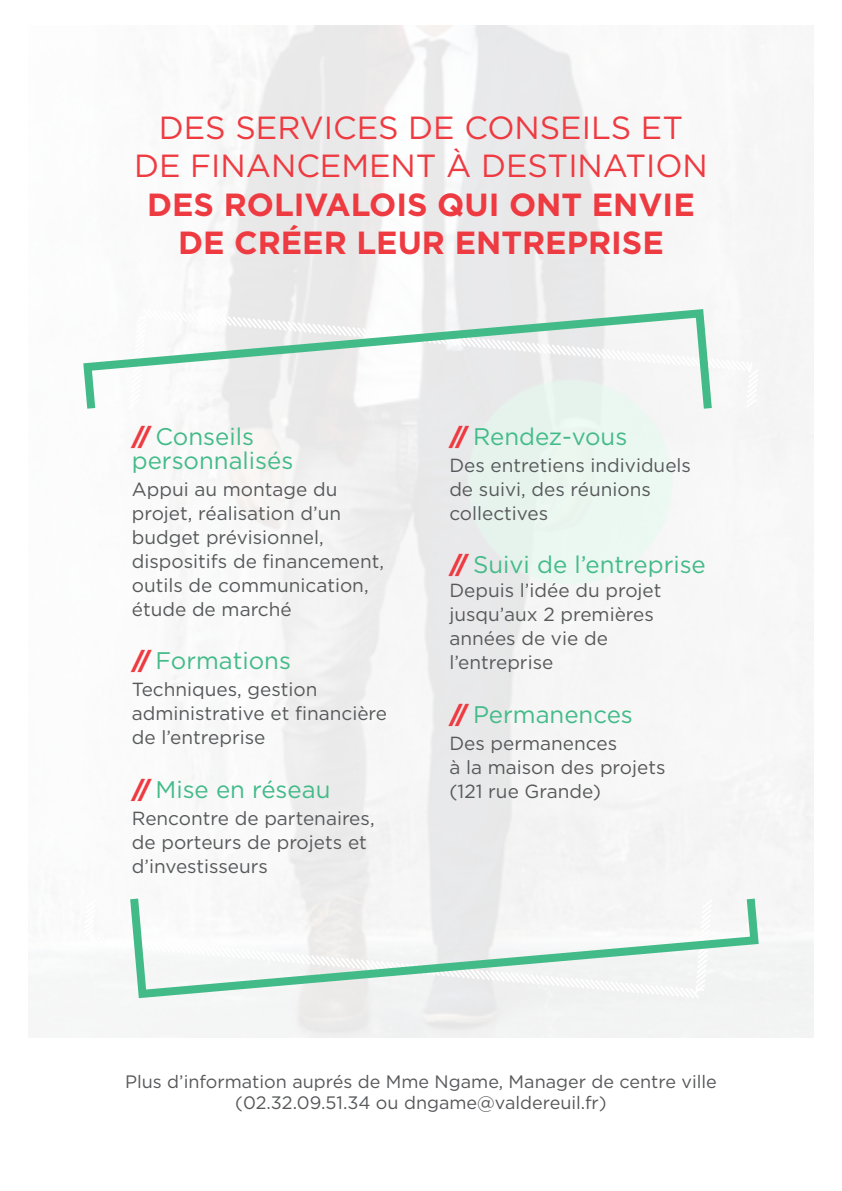
<style>
.page{position:relative;width:842px;height:1191px;background:#fff}
.page>*{position:absolute;margin:0;border:0;box-sizing:border-box;transform-origin:0 0}
.t1{font:32px/38.4px "Gotham";color:#ee3a41;text-align:center}
.t2{font:700 32px/38.4px "Gotham";color:#ee3a41;text-align:center}
.t3{font:24px/24px "Gotham";color:#43bb89}
.t4{font:19px/24px "Gotham";color:#57585a}
.t5{font:18px/21.6px "Gotham";color:#57585a;text-align:center}
.s1{font-weight:900;color:#ee3a41}
</style>
<div class="page">
<svg style="left:79px;top:305px;width:684px;height:697px"></svg>
<h1 class="t1" style="left:134px;top:108px;width:575px">DES SERVICES DE CONSEILS ET<br>DE FINANCEMENT À DESTINATION</h1>
<h1 class="t2" style="left:147px;top:185px;width:549px">DES ROLIVALOIS QUI ONT ENVIE<br>DE CRÉER LEUR ENTREPRISE</h1>
<p class="t3" style="left:132px;top:424px;width:163px"><span class="s1">//</span> Conseils personnalisés</p>
<p class="t4" style="left:132px;top:476px;width:254px">Appui au montage du projet, réalisation d’un budget prévisionnel, dispositifs de financement, outils de communication, étude de marché</p>
<p class="t3" style="left:132px;top:648px;width:161px"><span class="s1">//</span> Formations</p>
<p class="t4" style="left:132px;top:677px;width:257px">Techniques, gestion administrative et financière de l’entreprise</p>
<p class="t3" style="left:132px;top:777px;width:200px"><span class="s1">//</span> Mise en réseau</p>
<p class="t4" style="left:132px;top:805px;width:244px">Rencontre de partenaires, de porteurs de projets et d’investisseurs</p>
<p class="t3" style="left:449px;top:424px;width:179px"><span class="s1">//</span> Rendez-vous</p>
<p class="t4" style="left:449px;top:452px;width:243px">Des entretiens individuels de suivi, des réunions collectives</p>
<p class="t3" style="left:449px;top:552px;width:258px"><span class="s1">//</span> Suivi de l’entreprise</p>
<p class="t4" style="left:449px;top:578px;width:214px">Depuis l’idée du projet jusqu’aux 2 premières années de vie de l’entreprise</p>
<p class="t3" style="left:449px;top:702px;width:185px"><span class="s1">//</span> Permanences</p>
<p class="t4" style="left:449px;top:731px;width:218px">Des permanences<br>à la maison des projets (121 rue Grande)</p>
<p class="t5" style="left:125px;top:1070px;width:593px">Plus d’information auprés de Mme Ngame, Manager de centre ville (02.32.09.51.34 ou dngame@valdereuil.fr)</p>
</div>
